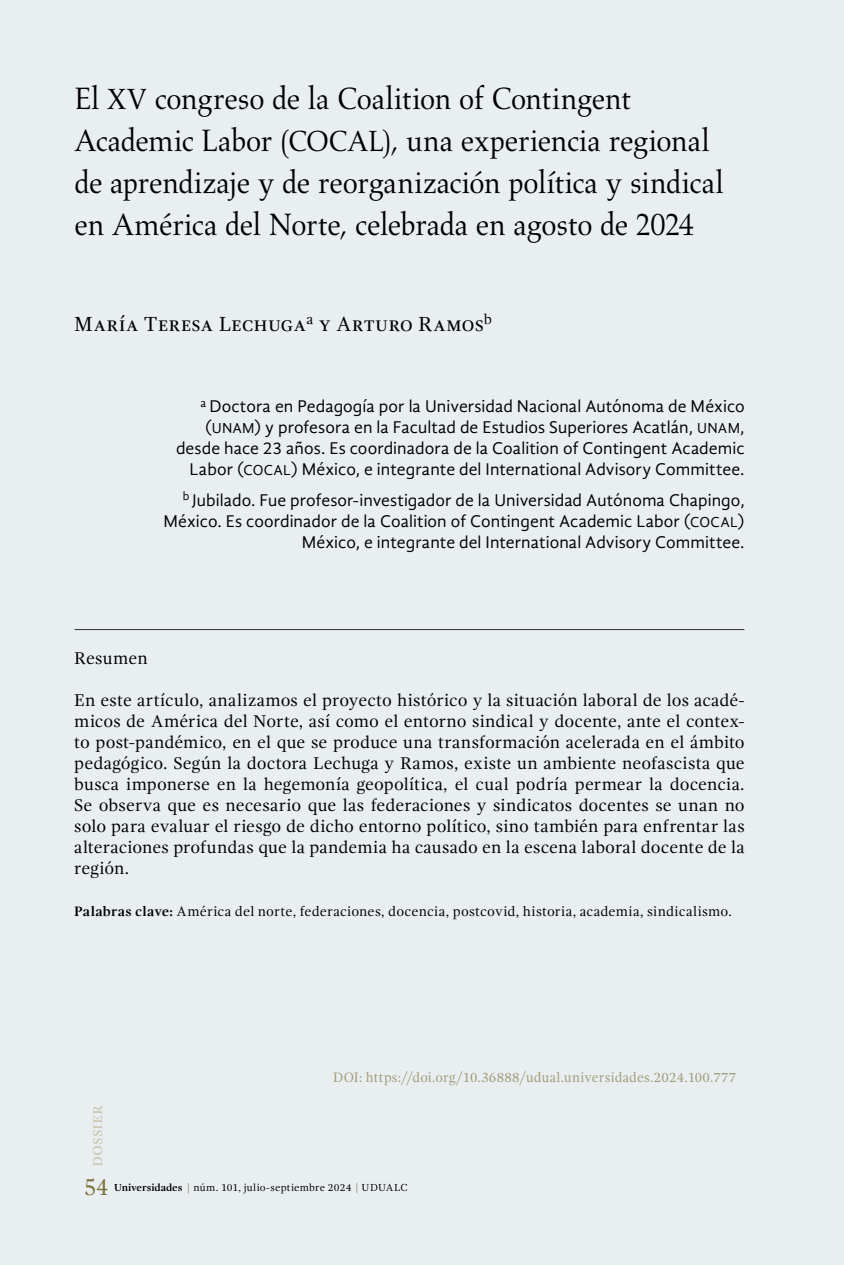
<style>
.page{position:relative;width:844px;height:1265px;background:#fff}
.page>*{position:absolute;margin:0;border:0;box-sizing:border-box;transform-origin:0 0}
.art-p-titulo{font:31.5px/42px "Aldus LT Std";letter-spacing:-.01em;color:#000;scale:.96 1}
.t1{font:24.5px "Gandhi Serif";color:#78703c;scale:.9 1}
.art-p-autor{font:21px "Gandhi Serif";letter-spacing:.005em;color:#000}
.art-p-resumen{font:17.5px/21px "Gandhi Serif";letter-spacing:.005em;color:#000;text-align:justify}
.art-p-autor_txt{font:17.5px/21px "Gandhi Sans";letter-spacing:.005em;color:#000;text-align:right}
.t2{font:17.5px "Gandhi Serif";color:#c9c6b1}
.art-p-sumario{font:14px "Gandhi Serif";letter-spacing:.015em;color:#000}
.art-p-doi{font:14px "Gandhi Serif";letter-spacing:.02em;color:#a09b77;scale:.96 1}
.t3{font:10.5px "Gandhi Serif";letter-spacing:.025em;color:#000}
.s1{font-size:29.75px}
.s2{font-size:14.88px}
.s3{font-weight:700}
</style>
<div class="page">
<div style="left:0;top:0;width:843px;height:1265px;background:#e9eef0"></div>
<hr style="left:75px;top:629px;width:669px;height:1px;background:#000">
<p class="art-p-titulo" style="left:74px;top:78px;width:677px">El <span class="s1">XV</span> congreso de la Coalition of Contingent Academic Labor (<span class="s1">COCAL</span>), una experiencia regional de aprendizaje y de reorganización política y sindical en América del Norte, celebrada en agosto de 2024</p>
<p class="art-p-autor" style="left:74px;top:312px;width:419px">María Teresa Lechuga<sup>a</sup> y Arturo Ramos<sup>b</sup></p>
<p class="art-p-autor_txt" style="left:176px;top:396px;width:570px"><sup>a</sup> Doctora en Pedagogía por la Universidad Nacional Autónoma de México (<span class="s2">UNAM</span>) y profesora en la Facultad de Estudios Superiores Acatlán, <span class="s2">UNAM</span>, desde hace 23 años. Es coordinadora de la Coalition of Contingent Academic Labor (<span class="s2">COCAL</span>) México, e integrante del International Advisory Committee.</p>
<p class="art-p-autor_txt" style="left:163px;top:490px;width:582px"><sup>b</sup> Jubilado. Fue profesor-investigador de la Universidad Autónoma Chapingo,<br>México. Es coordinador de la Coalition of Contingent Academic Labor (<span class="s2">COCAL</span>)<br>México, e integrante del International Advisory Committee.</p>
<p class="art-p-resumen" style="left:74px;top:648px;width:75px">Resumen</p>
<p class="art-p-resumen" style="left:74px;top:690px;width:672px">En este artículo, analizamos el proyecto histórico y la situación laboral de los acadé&shy;micos de América del Norte, así como el entorno sindical y docente, ante el contex&shy;to post-pandémico, en el que se produce una transformación acelerada en el ámbito pedagógico. Según la doctora Lechuga y Ramos, existe un ambiente neofascista que busca imponerse en la hegemonía geopolítica, el cual podría permear la docencia.<br>Se observa que es necesario que las federaciones y sindicatos docentes se unan no solo para evaluar el riesgo de dicho entorno político, sino también para enfrentar las alteraciones profundas que la pandemia ha causado en la escena laboral docente de la región.</p>
<p class="art-p-sumario" style="left:74px;top:904px;width:659px"><span class="s3">Palabras clave:</span> América del norte, federaciones, docencia, postcovid, historia, academia, sindicalismo.</p>
<p class="t2" style="left:86px;top:1167px;width:63px;rotate:-90deg">dossier</p>
<p class="art-p-doi" style="left:333px;top:1069px;width:421px">DOI: https://doi.org/10.36888/udual.universidades.2024.100.777</p>
<h2 class="t1" style="left:84px;top:1173px;width:28px">54</h2>
<p class="t3" style="left:114px;top:1181px;width:295px"><span class="s3">Universidades</span> núm. 101, julio-septiembre 2024 UDUALC</p>
</div>
